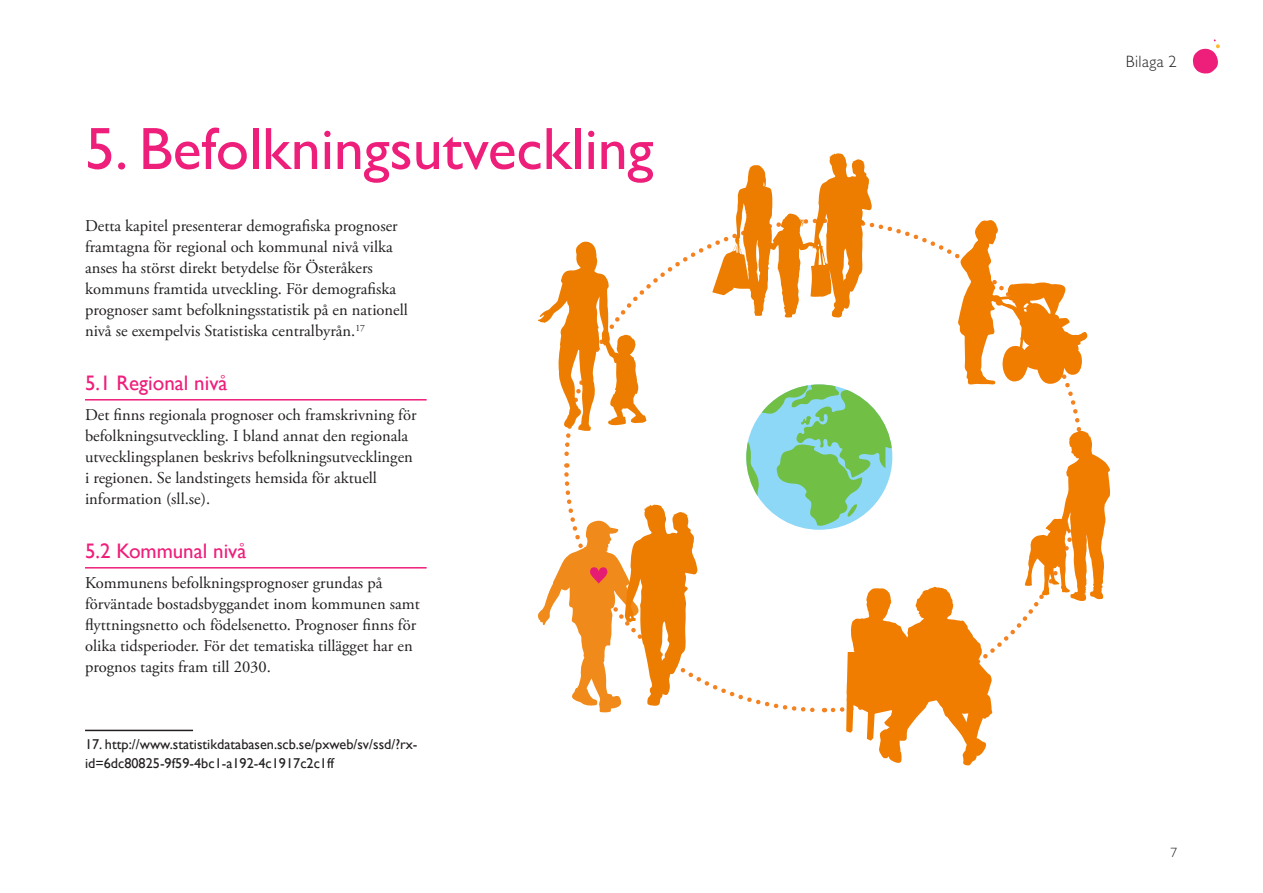
<style>
.page{position:relative;width:1263px;height:893px;background:#fff}
.page>*{position:absolute;margin:0;border:0;box-sizing:border-box;transform-origin:0 0}
.Rubrik_1_rosa_2{font:60px "Gill Sans";color:#ee1e7b}
.Rubrik_2_Linje_rosa{font:21px "Gill Sans";color:#ee1e7b}
.Bröd{font:16.5px/21px "Adobe Garamond Pro";color:#231f20}
.t1{font:300 16.5px "Gill Sans MT Pro";letter-spacing:.025em;color:#231f20}
.Faktatext{font:14.25px/18.8px "Gill Sans";color:#231f20}
.t2{font:300 13.5px "Gill Sans MT Pro";color:#231f20}
</style>
<div class="page">
<svg style="left:1193px;top:39px;width:27px;height:35px"></svg>
<svg style="left:872px;top:222px;width:210px;height:239px"></svg>
<svg style="left:564px;top:244px;width:148px;height:222px"></svg>
<svg style="left:564px;top:472px;width:260px;height:241px"></svg>
<hr style="left:85px;top:399px;width:342px;height:2px;background:#ee1e7b">
<hr style="left:85px;top:567px;width:342px;height:2px;background:#ee1e7b">
<hr style="left:85px;top:730px;width:108px;height:1px;background:#231f20">
<svg style="left:538px;top:504px;width:160px;height:208px"></svg>
<svg style="left:958px;top:220px;width:130px;height:165px"></svg>
<svg style="left:712px;top:153px;width:160px;height:165px"></svg>
<svg style="left:846px;top:586px;width:146px;height:180px"></svg>
<svg style="left:1024px;top:431px;width:86px;height:170px"></svg>
<svg style="left:538px;top:241px;width:108px;height:190px"></svg>
<svg style="left:746px;top:384px;width:146px;height:146px"></svg>
<p class="Rubrik_1_rosa_2" style="left:85px;top:114px;width:570px">5. Befolkningsutveckling</p>
<p class="Bröd" style="left:85px;top:216px;width:324px">Detta kapitel presenterar demografiska prognoser framtagna för regional och kommunal nivå vilka anses ha störst direkt betydelse för Österåkers kommuns framtida utveckling. För demografiska prognoser samt befolkningsstatistik på en nationell nivå se exempelvis Statistiska centralbyrån.<sup>17</sup></p>
<p class="Rubrik_2_Linje_rosa" style="left:85px;top:371px;width:144px">5.1 Regional nivå</p>
<p class="Bröd" style="left:85px;top:405px;width:333px">Det finns regionala prognoser och framskrivning för befolkningsutveckling. I bland annat den regionala utvecklingsplanen beskrivs befolkningsutvecklingen i regionen. Se landstingets hemsida för aktuell information (sll.se).</p>
<p class="Rubrik_2_Linje_rosa" style="left:85px;top:539px;width:163px">5.2 Kommunal nivå</p>
<p class="Bröd" style="left:85px;top:573px;width:336px">Kommunens befolkningsprognoser grundas på förväntade bostadsbyggandet inom kommunen samt flyttningsnetto och födelsenetto. Prognoser finns för olika tidsperioder. För det tematiska tillägget har en prognos tagits fram till 2030.</p>
<p class="Faktatext" style="left:85px;top:735px;width:334px">17. http://www.statistikdatabasen.scb.se/pxweb/sv/ssd/?rx&shy;id=6dc80825-9f59-4bc1-a192-4c1917c2c1ff</p>
<p class="t1" style="left:1126px;top:51px;width:52px">Bilaga 2</p>
<p class="t2" style="left:1170px;top:844px;width:8px">7</p>
</div>
